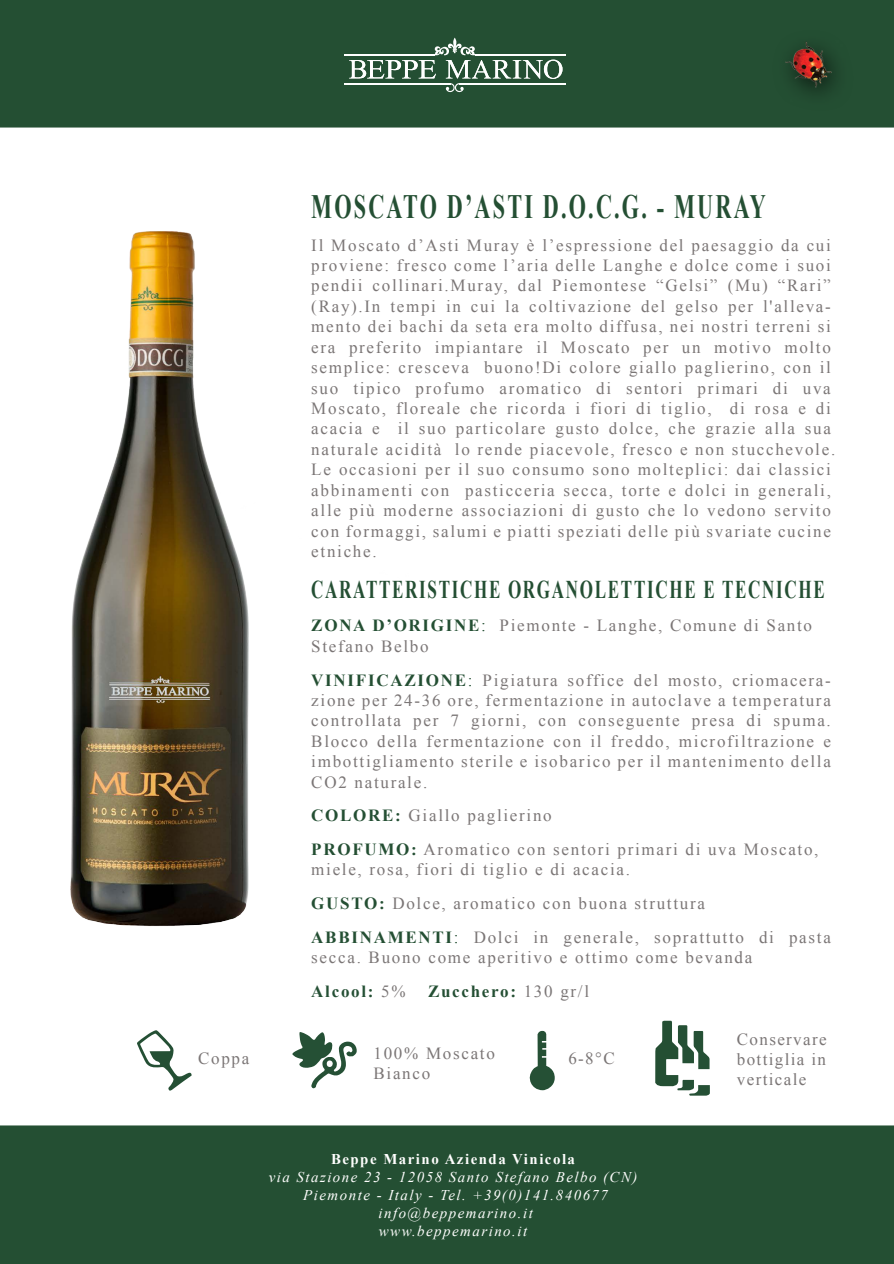
<style>
.page{position:relative;width:894px;height:1264px;background:#fff}
.page>*{position:absolute;margin:0;border:0;box-sizing:border-box;transform-origin:0 0}
.t1{font:700 34.05px "Times New Roman";letter-spacing:.1em;color:#244f33;scale:.65 1}
.t2{font:700 25.5px "Times New Roman";letter-spacing:.1em;color:#244f33;scale:.67 1}
.t3{font:16.95px/20.4px "Times New Roman";letter-spacing:.1em;color:#7b7676}
.t4{font:700 16.95px "Times New Roman";letter-spacing:.1em;color:#244f33}
.t5{font:italic 14.85px/17.9px "Times New Roman";letter-spacing:.1em;color:#fefefd;text-align:center}
.t6{font:700 14.85px "Times New Roman";letter-spacing:.1em;color:#fefefd}
.s1{font-weight:700;color:#244f33}
.s2{color:#244f33}
.s3{font-weight:700;color:#255035}
.s4{font-weight:400;color:#7b7676}
</style>
<div class="page">
<img style="left:0;top:0;width:893px;height:1263px">
<img style="left:764px;top:23px;width:96px;height:95px">
<hr style="left:458px;top:83px;width:107px;height:1px;background:#fff">
<hr style="left:475px;top:54px;width:90px;height:1px;background:#fff">
<hr style="left:344px;top:54px;width:90px;height:1px;background:#fff">
<hr style="left:344px;top:83px;width:106px;height:1px;background:#fff">
<svg style="left:349px;top:38px;width:213px;height:55px"></svg>
<svg style="left:655px;top:1020px;width:54px;height:75px"></svg>
<svg style="left:137px;top:1029px;width:55px;height:62px"></svg>
<svg style="left:528px;top:1030px;width:27px;height:59px"></svg>
<svg style="left:292px;top:1031px;width:65px;height:57px"></svg>
<img style="left:0;top:187px;width:417px;height:754px">
<h1 class="t1" style="left:311px;top:183px;width:700px">MOSCATO D’ASTI D.O.C.G. - MURAY</h1>
<p class="t3" style="left:311px;top:234px;width:525px">Il Moscato d’Asti Muray è l’espressione del paesaggio da cui proviene: fresco come l’aria delle Langhe e dolce come i suoi pendii collinari.Muray, dal Piemontese “Gelsi” (Mu) “Rari” (Ray).In tempi in cui la coltivazione del gelso per l'alleva&shy;mento dei bachi da seta era molto diffusa, nei nostri terreni si era preferito impiantare il Moscato per un motivo molto semplice: cresceva buono!Di colore giallo paglierino, con il suo tipico profumo aromatico di sentori primari di uva Moscato, floreale che ricorda i fiori di tiglio, di rosa e di acacia e il suo particolare gusto dolce, che grazie alla sua naturale acidità lo rende piacevole, fresco e non stucchevole.<br>Le occasioni per il suo consumo sono molteplici: dai classici abbinamenti con pasticceria secca, torte e dolci in generali, alle più moderne associazioni di gusto che lo vedono servito con formaggi, salumi e piatti speziati delle più svariate cucine etniche.</p>
<h2 class="t2" style="left:311px;top:571px;width:767px">CARATTERISTICHE ORGANOLETTICHE E TECNICHE</h2>
<p class="t3" style="left:311px;top:615px;width:502px"><span class="s1">ZONA D’ORIGINE</span><span class="s2">:</span> Piemonte - Langhe, Comune di Santo<br>Stefano Belbo</p>
<p class="t3" style="left:311px;top:669px;width:521px;text-align:justify"><span class="s1">VINIFICAZIONE</span><span class="s2">:</span> Pigiatura soffice del mosto, criomacera&shy;zione per 24-36 ore, fermentazione in autoclave a temperatura controllata per 7 giorni, con conseguente presa di spuma.<br>Blocco della fermentazione con il freddo, microfiltrazione e imbottigliamento sterile e isobarico per il mantenimento della CO2 naturale.</p>
<p class="t3" style="left:311px;top:798px;width:508px;line-height:33.6px"><span class="s1">COLORE:</span> Giallo paglierino<br><span class="s1">PROFUMO:</span> Aromatico con sentori primari di uva Moscato,</p>
<p class="t3" style="left:311px;top:852px;width:521px;line-height:33.6px">miele, rosa, fiori di tiglio e di acacia.<br><span class="s1">GUSTO:</span> Dolce, aromatico con buona struttura<br><span class="s1">ABBINAMENTI</span><span class="s2">:</span> Dolci in generale, soprattutto di pasta</p>
<p class="t3" style="left:311px;top:940px;width:442px;line-height:33.6px">secca. Buono come aperitivo e ottimo come bevanda<br><span class="s3">Alcool:</span> 5%</p>
<p class="t4" style="left:428px;top:979px;width:162px">Zucchero: <span class="s4">130 gr/l</span></p>
<p class="t3" style="left:198px;top:1047px;width:53px">Coppa</p>
<p class="t3" style="left:373px;top:1042px;width:123px">100% Moscato</p>
<p class="t3" style="left:568px;top:1047px;width:48px">6-8°C</p>
<p class="t3" style="left:373px;top:1062px;width:58px">Bianco</p>
<p class="t6" style="left:331px;top:1148px;width:245px">Beppe Marino Azienda Vinicola</p>
<p class="t5" style="left:268px;top:1167px;width:370px">via Stazione 23 - 12058 Santo Stefano Belbo (CN)<br>Piemonte - Italy - Tel. +39(0)141.840677 info@beppemarino.it<br>www.beppemarino.it</p>
<p class="t3" style="left:736px;top:1028px;width:91px;text-align:justify">Conservare bottiglia in verticale</p>
</div>
